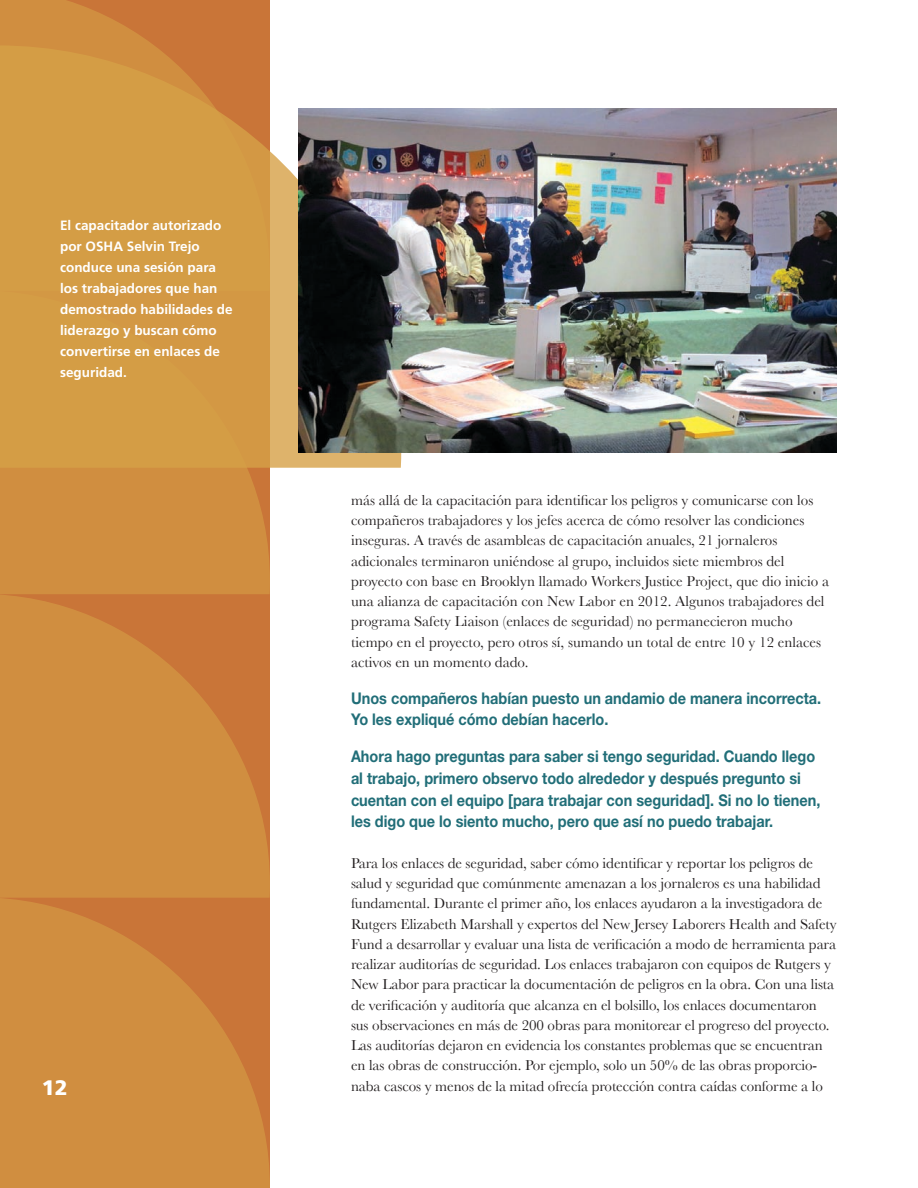
<style>
.page{position:relative;width:918px;height:1188px;background:#fff}
.page>*{position:absolute;margin:0;border:0;box-sizing:border-box;transform-origin:0 0}
.t1{font:900 21px "Frutiger";color:#fff}
.t2{font:700 16.2px/21.8px "Helvetica Neue";color:#216e78;scale:.9 1}
.t3{font:15px/20.2px "Baskerville";letter-spacing:-.005em;color:#231f20}
.t4{font:700 13.5px/21px "Frutiger";color:#fff}
</style>
<div class="page">
<svg style="left:0;top:0;width:270px;height:45px;background:#cc7f3b"></svg>
<svg style="left:0;top:898px;width:270px;height:290px;background:#ce883e"></svg>
<svg style="left:0;top:594px;width:270px;height:304px;background:#ce883e"></svg>
<div style="left:0;top:468px;width:270px;height:126px;background:#d08e40"></div>
<svg style="left:0;top:45px;width:401px;height:423px;background:#d7a254"></svg>
<img style="left:298px;top:108px;width:539px;height:344px">
<p class="t4" style="left:60px;top:216px;width:174px">El capacitador autorizado por OSHA Selvin Trejo conduce una sesión para los trabajadores que han demostrado habilidades de liderazgo y buscan cómo convertirse en enlaces de seguridad.</p>
<h1 class="t1" style="left:42px;top:1079px;width:27px">12</h1>
<p class="t3" style="left:351px;top:490px;width:480px">más allá de la capacitación para identificar los peligros y comunicarse con los compañeros trabajadores y los jefes acerca de cómo resolver las condiciones inseguras. A través de asambleas de capacitación anuales, 21 jornaleros adicionales terminaron uniéndose al grupo, incluidos siete miembros del proyecto con base en Brooklyn llamado Workers Justice Project, que dio inicio a una alianza de capacitación con New Labor en 2012. Algunos trabajadores del programa Safety Liaison (enlaces de seguridad) no permanecieron mucho tiempo en el proyecto, pero otros sí, sumando un total de entre 10 y 12 enlaces activos en un momento dado.</p>
<p class="t2" style="left:351px;top:688px;width:524px">Unos compañeros habían puesto un andamio de manera incorrecta.<br>Yo les expliqué cómo debían hacerlo.</p>
<p class="t2" style="left:351px;top:747px;width:523px">Ahora hago preguntas para saber si tengo seguridad. Cuando llego al trabajo, primero observo todo alrededor y después pregunto si cuentan con el equipo [para trabajar con seguridad]. Si no lo tienen, les digo que lo siento mucho, pero que así no puedo trabajar.</p>
<p class="t3" style="left:351px;top:853px;width:487px">Para los enlaces de seguridad, saber cómo identificar y reportar los peligros de salud y seguridad que comúnmente amenazan a los jornaleros es una habilidad fundamental. Durante el primer año, los enlaces ayudaron a la investigadora de Rutgers Elizabeth Marshall y expertos del New Jersey Laborers Health and Safety Fund a desarrollar y evaluar una lista de verificación a modo de herramienta para realizar auditorías de seguridad. Los enlaces trabajaron con equipos de Rutgers y New Labor para practicar la documentación de peligros en la obra. Con una lista de verificación y auditoría que alcanza en el bolsillo, los enlaces documentaron sus observaciones en más de 200 obras para monitorear el progreso del proyecto.<br>Las auditorías dejaron en evidencia los constantes problemas que se encuentran en las obras de construcción. Por ejemplo, solo un 50% de las obras proporcio&shy;naba cascos y menos de la mitad ofrecía protección contra caídas conforme a lo</p>
</div>
